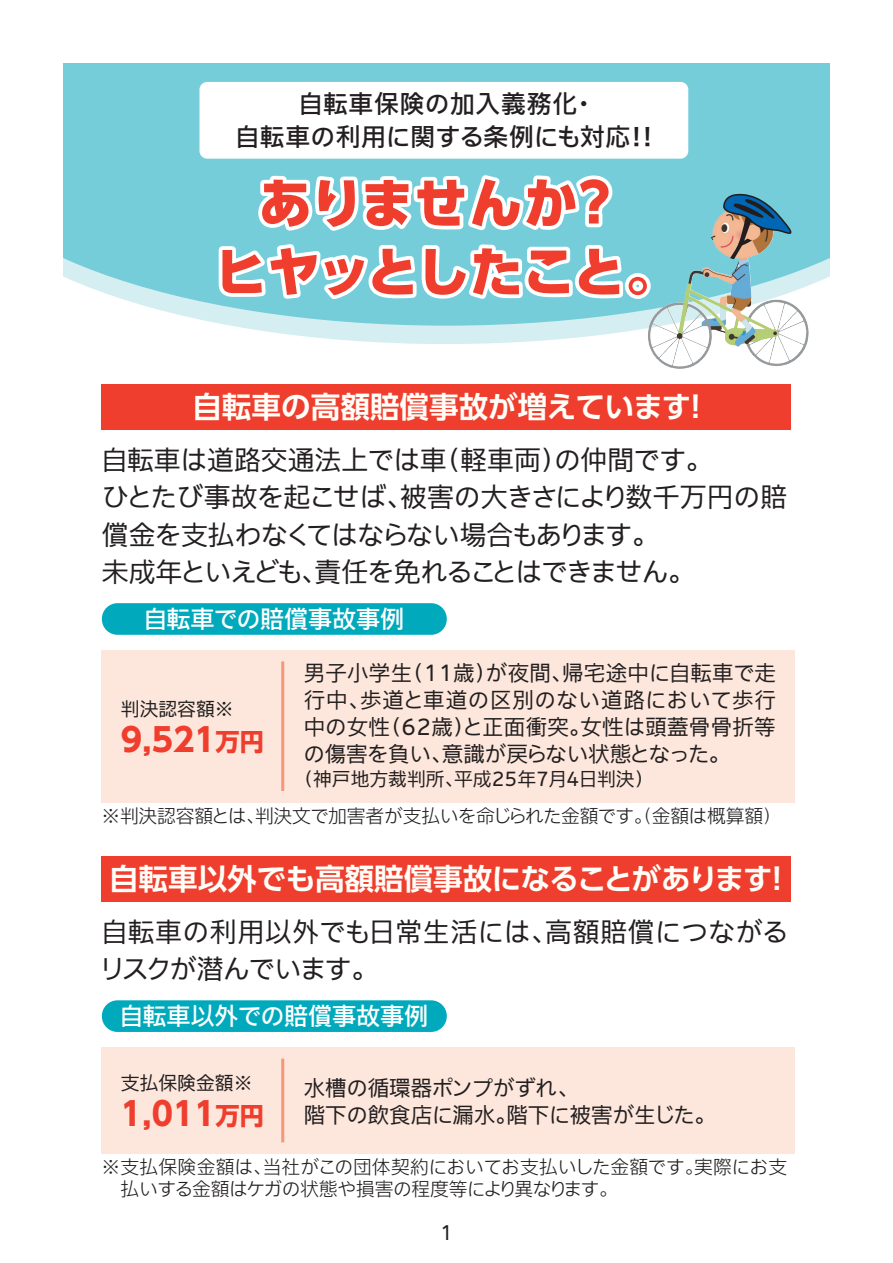
<style>
.page{position:relative;width:893px;height:1263px;background:#fff}
.page>*{position:absolute;margin:0;border:0;box-sizing:border-box;transform-origin:0 0}
.t1{font:800 53.7px/68.6px "UD Shin Go Pro";letter-spacing:-.035em;color:#ef3e2e;text-align:center}
.t2{font:700 32.25px "UD Shin Go NT Pro";color:#ef3e2e}
.t3{font:700 29.55px "UD Shin Go Pro De";letter-spacing:-.005em;color:#fffef8}
.t4{font:100 26.85px/37.7px "Iwa UCDA Goth Std";letter-spacing:-.02em;color:#231f20}
.t5{font:500 24.75px/33.3px "Iwa UCDA Goth Std";letter-spacing:.02em;color:#231f20;text-align:center}
.t6{font:500 24.15px "Iwa UCDA Goth Std";letter-spacing:-.01em;color:#fff}
.t7{font:100 21.45px/26.8px "Iwa UCDA Goth Std";color:#231f20;text-align:justify}
.t8{font:100 19.5px "Iwa UCDA Goth Std";color:#231f20}
.t9{font:300 18.75px/21.5px "Iwa UCDA Goth Std";letter-spacing:-.02em;color:#231f20}
.t10{font:100 18.75px "Iwa UCDA Goth Std";color:#231f20}
.s1{font-size:24.15px}
</style>
<div class="page">
<svg style="left:234px;top:326px;width:575px;height:18px;fill:#d5eef1"></svg>
<svg style="left:64px;top:64px;width:765px;height:262px;background:#85d2dd"></svg>
<div style="left:102px;top:384px;width:689px;height:46px;background:#ef3e2e"></div>
<div style="left:102px;top:603px;width:345px;height:32px;background:#00aabc;border-radius:16px"></div>
<div style="left:102px;top:650px;width:693px;height:152px;background:#fde7dc"></div>
<hr style="left:281px;top:661px;width:3px;height:130px;background:#f6977a">
<div style="left:102px;top:856px;width:689px;height:46px;background:#ef3e2e"></div>
<div style="left:102px;top:1000px;width:345px;height:32px;background:#00aabc;border-radius:16px"></div>
<div style="left:102px;top:1047px;width:693px;height:107px;background:#fde7dc"></div>
<hr style="left:281px;top:1058px;width:3px;height:84px;background:#f6977a">
<div style="left:199px;top:82px;width:489px;height:77px;background:#fff;border-radius:8px"></div>
<svg style="left:215px;top:170px;width:439px;height:136px"></svg>
<img style="left:647px;top:201px;width:103px;height:153px">
<svg style="left:723px;top:193px;width:79px;height:66px;background:#72979e"></svg>
<p class="t5" style="left:235px;top:85px;width:426px">自転車保険の加入義務化・<br>自転車の利用に関する条例にも対応！！</p>
<h1 class="t1" style="left:215px;top:167px;width:465px">ありませんか？<br>ヒヤッとしたこと。</h1>
<p class="t3" style="left:193px;top:383px;width:519px">自転車の高額賠償事故が増えています！</p>
<p class="t4" style="left:101px;top:439px;width:688px">自転車は道路交通法上では車（軽車両）の仲間です。<br>ひとたび事故を起こせば、被害の大きさにより数千万円の賠償金を支払わなくてはならない場合もあります。<br>未成年といえども、責任を免れることはできません。</p>
<p class="t6" style="left:143px;top:601px;width:262px">自転車での賠償事故事例</p>
<p class="t10" style="left:121px;top:695px;width:114px">判決認容額※</p>
<p class="t2" style="left:121px;top:713px;width:145px">9,521<span class="s1">万円</span></p>
<p class="t7" style="left:303px;top:658px;width:474px">男子小学生（11歳）が夜間、帰宅途中に自転車で走行中、歩道と車道の区別のない道路において歩行中の女性（62歳）と正面衝突。女性は頭蓋骨骨折等の傷害を負い、意識が戻らない状態となった。</p>
<p class="t10" style="left:294px;top:766px;width:361px">（神戸地方裁判所、平成25年7月4日判決）</p>
<p class="t9" style="left:102px;top:804px;width:681px">※判決認容額とは、判決文で加害者が支払いを命じられた金額です。（金額は概算額）</p>
<p class="t3" style="left:109px;top:855px;width:684px">自転車以外でも高額賠償事故になることがあります！</p>
<p class="t4" style="left:99px;top:911px;width:691px">自転車の利用以外でも日常生活には、高額賠償につながるリスクが潜んでいます。</p>
<p class="t6" style="left:119px;top:998px;width:310px">自転車以外での賠償事故事例</p>
<p class="t10" style="left:121px;top:1069px;width:133px">支払保険金額※</p>
<p class="t2" style="left:121px;top:1087px;width:145px">1,011<span class="s1">万円</span></p>
<p class="t7" style="left:304px;top:1073px;width:414px">水槽の循環器ポンプがずれ、<br>階下の飲食店に漏水。階下に被害が生じた。</p>
<p class="t9" style="left:121px;top:1155px;width:668px;text-indent:-19px">※支払保険金額は、当社がこの団体契約においてお支払いした金額です。実際にお支払いする金額はケガの状態や損害の程度等により異なります。</p>
<p class="t8" style="left:440px;top:1218px;width:15px">1</p>
</div>
